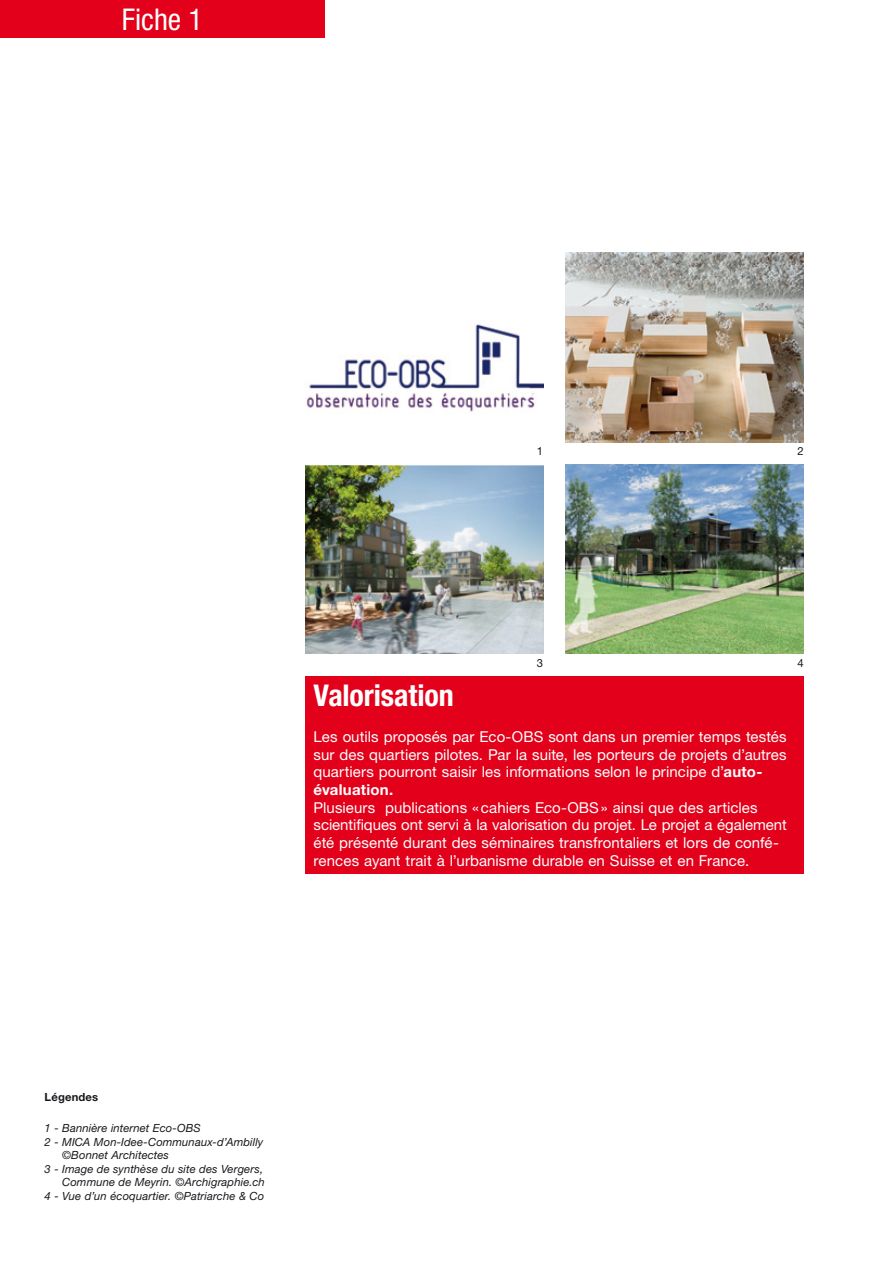
<style>
.page{position:relative;width:893px;height:1263px;background:#fff}
.page>*{position:absolute;margin:0;border:0;box-sizing:border-box;transform-origin:0 0}
.t1{font:700 condensed 30px "Helvetica Neue";letter-spacing:-.005em;color:#fff}
.t2{font:condensed 30px "Helvetica Neue";color:#fff}
.t3{font:15px/17.7px "Helvetica Neue";letter-spacing:.005em;color:#fff}
.t4{font:italic 11.25px "Helvetica Neue";letter-spacing:.01em;color:#1a171c}
.t5{font:700 11.25px "Helvetica Neue";letter-spacing:.015em;color:#1a171c}
.t6{font:11.25px "Helvetica Neue";color:#1a171c}
.s1{font-weight:700}
</style>
<div class="page">
<div style="left:0;top:0;width:325px;height:37px;background:#e2001a"></div>
<div style="left:305px;top:676px;width:499px;height:198px;background:#e2001a"></div>
<img style="left:306px;top:324px;width:237px;height:88px">
<img style="left:566px;top:253px;width:238px;height:189px">
<img style="left:305px;top:465px;width:238px;height:189px">
<img style="left:566px;top:464px;width:238px;height:190px">
<p class="t2" style="left:122px;top:9px;width:83px">Fiche 1</p>
<p class="t6" style="left:537px;top:447px;width:8px">1</p>
<p class="t6" style="left:797px;top:447px;width:8px">2</p>
<p class="t6" style="left:537px;top:659px;width:8px">3</p>
<p class="t1" style="left:314px;top:685px;width:142px">Valorisation</p>
<p class="t3" style="left:314px;top:729px;width:475px">Les outils proposés par Eco-OBS sont dans un premier temps testés sur des quartiers pilotes. Par la suite, les porteurs de projets d’autres quartiers pourront saisir les informations selon le principe d’<span class="s1">auto&shy;évaluation.<br></span>Plusieurs publications « cahiers Eco-OBS » ainsi que des articles scientifiques ont servi à la valorisation du projet. Le projet a également été présenté durant des séminaires transfrontaliers et lors de confé&shy;rences ayant trait à l’urbanisme durable en Suisse et en France.</p>
<p class="t6" style="left:797px;top:659px;width:8px">4</p>
<p class="t5" style="left:45px;top:1093px;width:55px">Légendes</p>
<p class="t4" style="left:45px;top:1124px;width:158px">1 - Bannière internet Eco-OBS</p>
<p class="t4" style="left:45px;top:1138px;width:220px">2 - MICA Mon-Idee-Communaux-d’Ambilly</p>
<p class="t4" style="left:62px;top:1151px;width:108px">©Bonnet Architectes</p>
<p class="t4" style="left:45px;top:1165px;width:220px">3 - Image de synthèse du site des Vergers,</p>
<p class="t4" style="left:62px;top:1178px;width:204px">Commune de Meyrin. ©Archigraphie.ch</p>
<p class="t4" style="left:45px;top:1192px;width:221px">4 - Vue d’un écoquartier. ©Patriarche &amp; Co</p>
</div>
